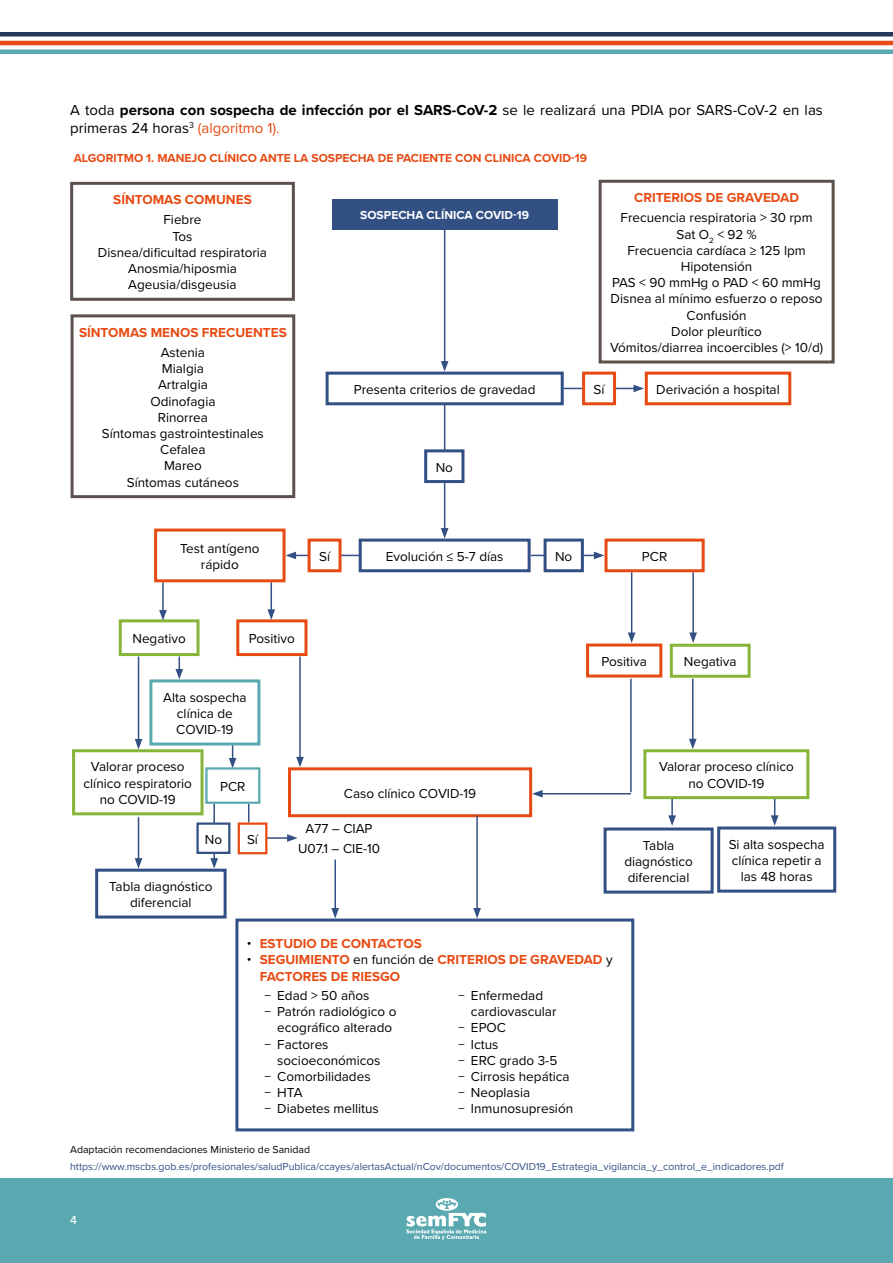
<style>
.page{position:relative;width:893px;height:1263px;background:#fff}
.page>*{position:absolute;margin:0;border:0;box-sizing:border-box;transform-origin:0 0}
.t1{font:15px/18px "Proxima Nova";color:#000}
.t2{font:13.5px/16.2px "Proxima Nova";color:#000;text-align:center}
.t3{font:700 13.5px/16.2px "Proxima Nova";color:#e74b13}
.t4{font:700 12px "Proxima Nova";color:#e74b13}
.t5{font:700 12px "Proxima Nova";color:#fff}
.t6{font:500 12px "Proxima Nova";color:#fff}
.t7{font:10.5px "Proxima Nova";color:#335084}
.t8{font:10.5px "Proxima Nova";color:#000}
.s1{font-weight:700}
.s2{color:#e74b13}
.s3{font-weight:400;color:#000}
</style>
<div class="page">
<hr style="left:0;top:41px;width:893px;height:4px;background:#e74b13">
<hr style="left:0;top:50px;width:893px;height:4px;background:#5aa9b0">
<hr style="left:0;top:32px;width:893px;height:4px;background:#263859">
<div style="left:0;top:1178px;width:893px;height:85px;background:#5aa9b0"></div>
<svg style="left:406px;top:1198px;width:81px;height:42px"></svg>
<hr style="left:294px;top:555px;width:65px;height:1px;background:#335084">
<svg style="left:286px;top:552px;width:10px;height:7px"></svg>
<hr style="left:564px;top:388px;width:72px;height:1px;background:#335084">
<svg style="left:633px;top:385px;width:11px;height:7px"></svg>
<div style="left:70px;top:182px;width:225px;height:119px;border:3px solid #5d514d"></div>
<div style="left:332px;top:199px;width:225px;height:30px;background:#335084"></div>
<div style="left:326px;top:372px;width:238px;height:33px;border:3px solid #335084"></div>
<div style="left:584px;top:373px;width:30px;height:31px;background:#fff"></div>
<div style="left:582px;top:372px;width:34px;height:33px;border:3px solid #e74b13"></div>
<div style="left:149px;top:679px;width:111px;height:66px;border:3px solid #5aa9b0"></div>
<div style="left:643px;top:749px;width:166px;height:50px;border:3px solid #87b538"></div>
<div style="left:604px;top:827px;width:110px;height:66px;border:3px solid #335084"></div>
<div style="left:717px;top:826px;width:119px;height:67px;border:3px solid #335084"></div>
<div style="left:71px;top:314px;width:224px;height:184px;border:3px solid #5d514d"></div>
<div style="left:599px;top:180px;width:236px;height:183px;border:3px solid #5d514d"></div>
<div style="left:645px;top:372px;width:146px;height:33px;border:3px solid #e74b13"></div>
<div style="left:119px;top:619px;width:81px;height:37px;border:3px solid #87b538"></div>
<div style="left:236px;top:619px;width:71px;height:37px;border:3px solid #e74b13"></div>
<div style="left:586px;top:643px;width:76px;height:34px;border:3px solid #e74b13"></div>
<div style="left:670px;top:644px;width:81px;height:34px;border:3px solid #87b538"></div>
<div style="left:72px;top:749px;width:131px;height:66px;border:3px solid #87b538"></div>
<div style="left:95px;top:869px;width:132px;height:49px;border:3px solid #335084"></div>
<div style="left:288px;top:767px;width:244px;height:50px;border:3px solid #e74b13"></div>
<hr style="left:444px;top:229px;width:1px;height:134px;background:#335084">
<svg style="left:441px;top:361px;width:7px;height:11px"></svg>
<hr style="left:444px;top:405px;width:1px;height:125px;background:#335084">
<svg style="left:441px;top:528px;width:7px;height:11px"></svg>
<svg style="left:175px;top:656px;width:8px;height:23px"></svg>
<hr style="left:138px;top:817px;width:1px;height:43px;background:#335084">
<svg style="left:135px;top:858px;width:7px;height:11px"></svg>
<hr style="left:213px;top:804px;width:2px;height:56px;background:#335084">
<svg style="left:210px;top:858px;width:8px;height:11px"></svg>
<svg style="left:248px;top:804px;width:1px;height:18px"></svg>
<svg style="left:668px;top:799px;width:8px;height:27px"></svg>
<svg style="left:771px;top:799px;width:7px;height:27px"></svg>
<hr style="left:138px;top:656px;width:1px;height:85px;background:#335084">
<svg style="left:135px;top:739px;width:7px;height:10px"></svg>
<hr style="left:692px;top:679px;width:1px;height:62px;background:#335084">
<svg style="left:689px;top:739px;width:8px;height:10px"></svg>
<hr style="left:631px;top:572px;width:1px;height:63px;background:#335084">
<svg style="left:628px;top:632px;width:7px;height:11px"></svg>
<hr style="left:692px;top:572px;width:2px;height:63px;background:#335084">
<svg style="left:689px;top:632px;width:8px;height:11px"></svg>
<hr style="left:630px;top:679px;width:2px;height:113px;background:#335084">
<hr style="left:540px;top:793px;width:91px;height:1px;background:#335084">
<svg style="left:532px;top:790px;width:11px;height:7px"></svg>
<hr style="left:162px;top:582px;width:2px;height:30px;background:#335084">
<svg style="left:159px;top:610px;width:8px;height:10px"></svg>
<hr style="left:271px;top:582px;width:1px;height:30px;background:#335084">
<svg style="left:267px;top:609px;width:8px;height:11px"></svg>
<hr style="left:299px;top:656px;width:2px;height:103px;background:#335084">
<svg style="left:296px;top:757px;width:8px;height:10px"></svg>
<hr style="left:476px;top:815px;width:2px;height:95px;background:#335084">
<svg style="left:473px;top:908px;width:8px;height:10px"></svg>
<hr style="left:334px;top:859px;width:2px;height:51px;background:#335084">
<svg style="left:331px;top:908px;width:8px;height:10px"></svg>
<div style="left:359px;top:539px;width:172px;height:33px;border:3px solid #335084"></div>
<div style="left:154px;top:528px;width:132px;height:54px;border:3px solid #e74b13"></div>
<div style="left:309px;top:540px;width:31px;height:31px;background:#fff"></div>
<div style="left:308px;top:539px;width:34px;height:33px;border:3px solid #e74b13"></div>
<div style="left:604px;top:539px;width:101px;height:33px;border:3px solid #e74b13"></div>
<hr style="left:531px;top:555px;width:65px;height:1px;background:#335084">
<svg style="left:594px;top:552px;width:10px;height:7px"></svg>
<hr style="left:266px;top:837px;width:23px;height:2px;background:#335084">
<svg style="left:287px;top:834px;width:11px;height:8px"></svg>
<div style="left:235px;top:918px;width:399px;height:213px;border:3px solid #335084"></div>
<div style="left:426px;top:451px;width:37px;height:31px;background:#fff"></div>
<div style="left:424px;top:449px;width:40px;height:34px;border:3px solid #335084"></div>
<div style="left:545px;top:540px;width:37px;height:31px;background:#fff"></div>
<div style="left:544px;top:539px;width:40px;height:33px;border:3px solid #335084"></div>
<svg style="left:229px;top:745px;width:7px;height:22px"></svg>
<div style="left:205px;top:767px;width:55px;height:37px;border:2px solid #5aa9b0"></div>
<div style="left:238px;top:822px;width:29px;height:32px;border:2px solid #e74b13"></div>
<div style="left:198px;top:824px;width:31px;height:29px;background:#fff"></div>
<div style="left:196px;top:822px;width:34px;height:32px;border:2px solid #335084"></div>
<p class="t1" style="left:70px;top:100px;width:754px">A toda <span class="s1">persona con sospecha de infección por el SARS-CoV-2</span> se le realizará una PDIA por SARS-CoV-2 en las primeras 24 horas<sup>3</sup> <span class="s2">(algoritmo 1).</span></p>
<p class="t4" style="left:74px;top:150px;width:515px">ALGORITMO 1. MANEJO CLÍNICO ANTE LA SOSPECHA DE PACIENTE CON CLINICA COVID-19</p>
<p class="t3" style="left:113px;top:191px;width:140px">SÍNTOMAS COMUNES</p>
<p class="t2" style="left:98px;top:211px;width:171px">Fiebre<br>Tos<br>Disnea/dificultad respiratoria<br>Anosmia/hiposmia<br>Ageusia/disgeusia</p>
<p class="t3" style="left:634px;top:189px;width:166px">CRITERIOS DE GRAVEDAD</p>
<p class="t2" style="left:610px;top:209px;width:214px">Frecuencia respiratoria &gt; 30 rpm<br>Sat O<sub>2</sub> &lt; 92 %<br>Frecuencia cardíaca ≥ 125 lpm<br>Hipotensión<br>PAS &lt; 90 mmHg o PAD &lt; 60 mmHg<br>Disnea al mínimo esfuerzo o reposo<br>Confusión<br>Dolor pleurítico<br>Vómitos/diarrea incoercibles (&gt; 10/d)</p>
<p class="t2" style="left:656px;top:381px;width:125px">Derivación a hospital</p>
<p class="t5" style="left:360px;top:206px;width:170px">SOSPECHA CLÍNICA COVID-19</p>
<p class="t3" style="left:79px;top:324px;width:209px">SÍNTOMAS MENOS FRECUENTES</p>
<p class="t2" style="left:102px;top:344px;width:163px">Astenia<br>Mialgia<br>Artralgia<br>Odinofagia<br>Rinorrea<br>Síntomas gastrointestinales<br>Cefalea<br>Mareo<br>Síntomas cutáneos</p>
<p class="t2" style="left:354px;top:381px;width:183px">Presenta criterios de gravedad</p>
<p class="t2" style="left:594px;top:381px;width:12px">Sí</p>
<p class="t2" style="left:436px;top:458px;width:19px">No</p>
<p class="t2" style="left:180px;top:539px;width:81px">Test antígeno rápido</p>
<p class="t2" style="left:319px;top:548px;width:12px">Sí</p>
<p class="t2" style="left:642px;top:548px;width:27px">PCR</p>
<p class="t2" style="left:386px;top:548px;width:119px">Evolución ≤ 5-7 días</p>
<p class="t2" style="left:555px;top:548px;width:19px">No</p>
<p class="t2" style="left:132px;top:630px;width:55px">Negativo</p>
<p class="t2" style="left:249px;top:630px;width:48px">Positivo</p>
<p class="t2" style="left:163px;top:688px;width:85px">Alta sospecha clínica de<br>COVID-19</p>
<p class="t2" style="left:84px;top:758px;width:110px">Valorar proceso clínico respiratorio no COVID-19</p>
<p class="t2" style="left:220px;top:778px;width:27px">PCR</p>
<p class="t2" style="left:205px;top:830px;width:19px">No</p>
<p class="t2" style="left:247px;top:830px;width:12px">Sí</p>
<p class="t2" style="left:109px;top:878px;width:105px">Tabla diagnóstico diferencial</p>
<p class="t2" style="left:344px;top:784px;width:134px">Caso clínico COVID-19</p>
<p class="t2" style="left:298px;top:817px;width:83px;line-height:20.4px">A77 – CIAP<br>U07.1 – CIE-10</p>
<p class="t2" style="left:601px;top:653px;width:47px">Positiva</p>
<p class="t2" style="left:684px;top:653px;width:54px">Negativa</p>
<p class="t2" style="left:659px;top:758px;width:136px">Valorar proceso clínico no COVID-19</p>
<p class="t2" style="left:624px;top:836px;width:70px">Tabla diagnóstico diferencial</p>
<p class="t2" style="left:729px;top:835px;width:98px">Si alta sospecha clínica repetir a las 48 horas</p>
<p class="t3" style="left:247px;top:935px;width:176px"><span class="s3">•</span> ESTUDIO DE CONTACTOS</p>
<p class="t3" style="left:260px;top:951px;width:354px;text-indent:-13px"><span class="s3">•</span> SEGUIMIENTO <span class="s3">en función de</span> CRITERIOS DE GRAVEDAD <span class="s3">y<br></span>FACTORES DE RIESGO</p>
<p class="t2" style="left:265px;top:987px;width:107px">− Edad &gt; 50 años</p>
<p class="t2" style="left:265px;top:1003px;width:133px">− Patrón radiológico o</p>
<p class="t2" style="left:277px;top:1019px;width:116px">ecográfico alterado</p>
<p class="t2" style="left:265px;top:1035px;width:66px">− Factores</p>
<p class="t2" style="left:277px;top:1052px;width:105px">socioeconómicos</p>
<p class="t2" style="left:265px;top:1068px;width:108px">− Comorbilidades</p>
<p class="t2" style="left:265px;top:1084px;width:40px">− HTA</p>
<p class="t2" style="left:265px;top:1100px;width:116px">− Diabetes mellitus</p>
<p class="t2" style="left:458px;top:987px;width:86px">− Enfermedad</p>
<p class="t2" style="left:471px;top:1003px;width:87px">cardiovascular</p>
<p class="t2" style="left:458px;top:1019px;width:49px">− EPOC</p>
<p class="t2" style="left:458px;top:1035px;width:42px">− Ictus</p>
<p class="t2" style="left:458px;top:1052px;width:101px">− ERC grado 3-5</p>
<p class="t2" style="left:458px;top:1068px;width:113px">− Cirrosis hepática</p>
<p class="t2" style="left:458px;top:1084px;width:73px">− Neoplasia</p>
<p class="t2" style="left:458px;top:1100px;width:116px">− Inmunosupresión</p>
<p class="t8" style="left:70px;top:1141px;width:241px">Adaptación recomendaciones Ministerio de Sanidad</p>
<p class="t7" style="left:70px;top:1158px;width:715px">https://www.mscbs.gob.es/profesionales/saludPublica/ccayes/alertasActual/nCov/documentos/COVID19_Estrategia_vigilancia_y_control_e_indicadores.pdf</p>
<p class="t6" style="left:70px;top:1211px;width:8px">4</p>
</div>
